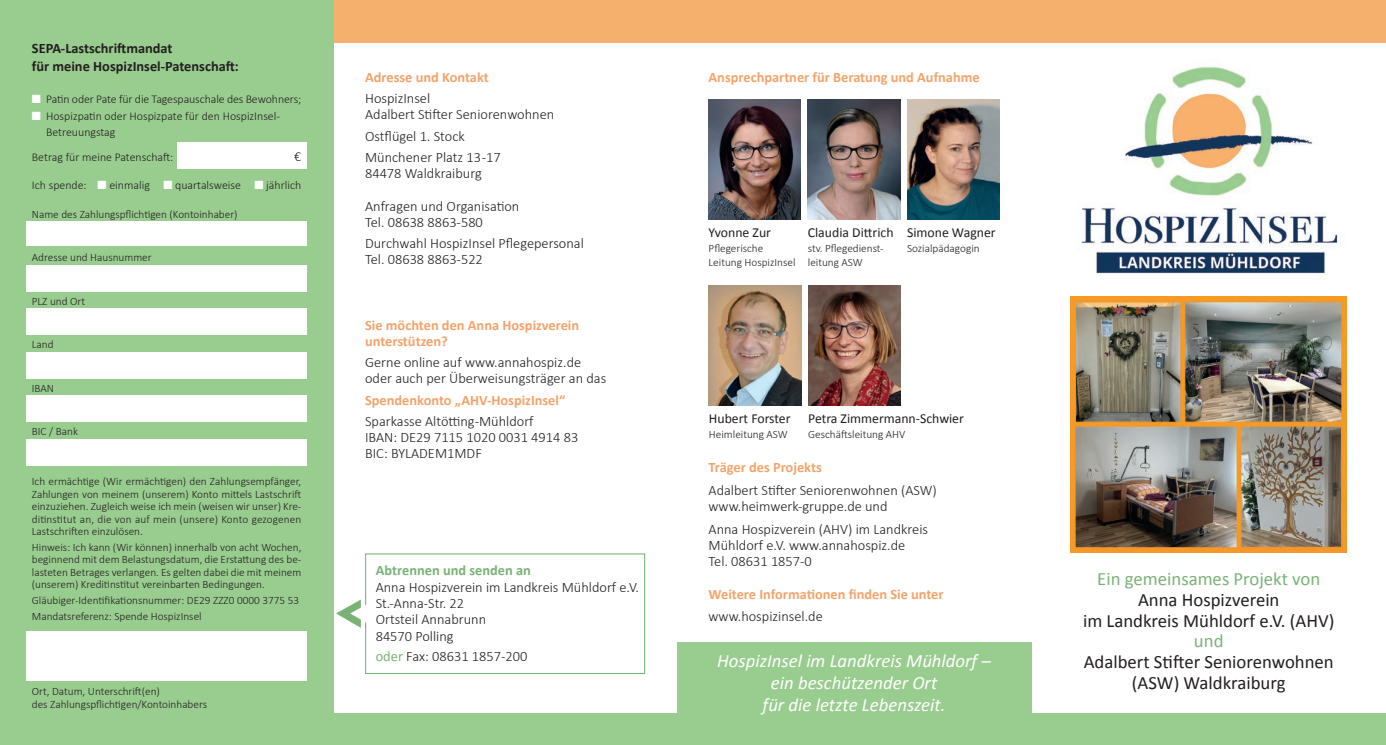
<style>
.page{position:relative;width:1386px;height:745px;background:#fff}
.page>*{position:absolute;margin:0;border:0;box-sizing:border-box;transform-origin:0 0}
.t1{font:18.75px/20.6px "Calibri";color:#231f20;text-align:center}
.t2{font:italic 18.75px/21.9px "Calibri";color:#fff;text-align:center}
.t3{font:18.75px "Calibri";color:#79b276}
.t4{font:300 14.38px/16.2px "Calibri";color:#231f20}
.t5{font:700 14.38px/16.2px "Calibri";color:#f4a369}
.t6{font:700 14.38px/17.5px "Calibri";color:#231f20}
.t7{font:700 14.38px "Calibri";color:#79b276}
.t8{font:13.75px "Calibri";color:#231f20}
.t9{font:300 13.75px "Calibri";color:#231f20}
.t10{font:300 11.88px/16.2px "Calibri";color:#231f20}
.t11{font:300 11.25px/12.5px "Calibri";color:#231f20}
.s1{color:#fff}
.s2{font-weight:400;color:#79b276}
</style>
<div class="page">
<div style="left:333px;top:712px;width:1052px;height:32px;background:#99cc8f"></div>
<div style="left:333px;top:0;width:1052px;height:43px;background:#f6b06d"></div>
<img style="left:1081px;top:66px;width:266px;height:242px">
<div style="left:677px;top:641px;width:354px;height:103px;background:#99cc8f"></div>
<img style="left:1070px;top:296px;width:276px;height:256px">
<img style="left:708px;top:99px;width:92px;height:121px">
<img style="left:907px;top:99px;width:92px;height:121px">
<img style="left:808px;top:99px;width:92px;height:121px">
<img style="left:709px;top:285px;width:92px;height:120px">
<img style="left:808px;top:285px;width:92px;height:120px">
<div style="left:365px;top:553px;width:280px;height:120px;border:1px solid #79b276"></div>
<div style="left:0;top:0;width:333px;height:744px;background:#99cc8f"></div>
<div style="left:27px;top:221px;width:279px;height:25px;background:#fff"></div>
<div style="left:27px;top:265px;width:279px;height:26px;background:#fff"></div>
<div style="left:27px;top:308px;width:279px;height:27px;background:#fff"></div>
<div style="left:27px;top:352px;width:279px;height:26px;background:#fff"></div>
<div style="left:27px;top:395px;width:279px;height:27px;background:#fff"></div>
<div style="left:27px;top:439px;width:279px;height:26px;background:#fff"></div>
<div style="left:177px;top:142px;width:129px;height:27px;background:#fff"></div>
<div style="left:27px;top:631px;width:279px;height:49px;background:#fff"></div>
<svg style="left:336px;top:599px;width:31px;height:28px"></svg>
<p class="t6" style="left:32px;top:39px;width:208px">SEPA‐Lastschriftmandat<br>für meine HospizInsel‐Patenschaft:</p>
<p class="t10" style="left:32px;top:91px;width:271px"><span class="s1">■</span> Patin oder Pate für die Tagespauschale des Bewohners;</p>
<p class="t10" style="left:46px;top:107px;width:235px;text-indent:-14px"><span class="s1">■</span> Hospizpatin oder Hospizpate für den HospizInsel‐<br>Betreuungstag</p>
<p class="t10" style="left:32px;top:149px;width:143px">Betrag für meine Patenschaft:</p>
<p class="t9" style="left:294px;top:148px;width:8px">€</p>
<p class="t10" style="left:32px;top:177px;width:271px">Ich spende: <span class="s1">■</span> einmalig <span class="s1">■</span> quartalsweise <span class="s1">■</span> jährlich</p>
<p class="t11" style="left:32px;top:207px;width:207px">Name des Zahlungspflichtigen (Kontoinhaber)</p>
<p class="t11" style="left:32px;top:251px;width:121px">Adresse und Hausnummer</p>
<p class="t11" style="left:32px;top:294px;width:55px">PLZ und Ort</p>
<p class="t11" style="left:32px;top:338px;width:23px">Land</p>
<p class="t11" style="left:32px;top:381px;width:24px">IBAN</p>
<p class="t11" style="left:32px;top:425px;width:48px">BIC / Bank</p>
<p class="t11" style="left:32px;top:475px;width:271px;text-align:justify">Ich ermächtige (Wir ermächtigen) den Zahlungsempfänger, Zahlungen von meinem (unserem) Konto mittels Lastschrift einzuziehen. Zugleich weise ich mein (weisen wir unser) Kre‐ ditinstitut an, die von auf mein (unsere) Konto gezogenen Lastschriften einzulösen.</p>
<p class="t11" style="left:32px;top:540px;width:271px;text-align:justify">Hinweis: Ich kann (Wir können) innerhalb von acht Wochen, beginnend mit dem Belastungsdatum, die Erstattung des be‐ lasteten Betrages verlangen. Es gelten dabei die mit meinem (unserem) Kreditinstitut vereinbarten Bedingungen.</p>
<p class="t11" style="left:32px;top:592px;width:269px;line-height:15.6px">Gläubiger‐Identifikationsnummer: DE29 ZZZ0 0000 3775 53<br>Mandatsreferenz: Spende HospizInsel</p>
<p class="t11" style="left:32px;top:684px;width:177px;line-height:13.1px">Ort, Datum, Unterschrift(en)<br>des Zahlungspflichtigen/Kontoinhabers</p>
<p class="t5" style="left:365px;top:68px;width:125px">Adresse und Kontakt</p>
<p class="t4" style="left:365px;top:90px;width:191px">HospizInsel<br>Adalbert Stifter Seniorenwohnen</p>
<p class="t4" style="left:365px;top:125px;width:137px;line-height:21.2px">Ostflügel 1. Stock<br>Münchener Platz 13‐17</p>
<p class="t4" style="left:365px;top:165px;width:118px">84478 Waldkraiburg</p>
<p class="t4" style="left:365px;top:197px;width:156px">Anfragen und Organisation<br>Tel. 08638 8863‐580</p>
<p class="t4" style="left:365px;top:235px;width:220px">Durchwahl HospizInsel Pflegepersonal<br>Tel. 08638 8863‐522</p>
<p class="t5" style="left:365px;top:316px;width:215px">Sie möchten den Anna Hospizverein unterstützen?</p>
<p class="t4" style="left:365px;top:354px;width:243px">Gerne online auf www.annahospiz.de oder auch per Überweisungsträger an das</p>
<p class="t5" style="left:365px;top:391px;width:202px">Spendenkonto „AHV‐HospizInsel“</p>
<p class="t4" style="left:365px;top:412px;width:215px">Sparkasse Altötting‐Mühldorf<br>IBAN: DE29 7115 1020 0031 4914 83<br>BIC: BYLADEM1MDF</p>
<p class="t7" style="left:376px;top:560px;width:157px">Abtrennen und senden an</p>
<p class="t4" style="left:376px;top:578px;width:265px">Anna Hospizverein im Landkreis Mühldorf e.V.<br>St.‐Anna‐Str. 22<br>Ortsteil Annabrunn<br>84570 Polling</p>
<p class="t4" style="left:376px;top:647px;width:153px"><span class="s2">oder</span> Fax: 08631 1857‐200</p>
<p class="t5" style="left:708px;top:68px;width:272px">Ansprechpartner für Beratung und Aufnahme</p>
<p class="t8" style="left:708px;top:224px;width:64px">Yvonne Zur</p>
<p class="t11" style="left:708px;top:241px;width:88px;line-height:13.8px">Pflegerische<br>Leitung HospizInsel</p>
<p class="t8" style="left:808px;top:224px;width:87px">Claudia Dittrich</p>
<p class="t11" style="left:808px;top:241px;width:77px;line-height:13.8px">stv. Pflegedienst‐ leitung ASW</p>
<p class="t8" style="left:907px;top:224px;width:90px">Simone Wagner</p>
<p class="t11" style="left:907px;top:242px;width:74px">Sozialpädagogin</p>
<p class="t8" style="left:709px;top:409px;width:83px">Hubert Forster</p>
<p class="t11" style="left:709px;top:428px;width:80px">Heimleitung ASW</p>
<p class="t8" style="left:808px;top:409px;width:157px">Petra Zimmermann‐Schwier</p>
<p class="t11" style="left:808px;top:428px;width:99px">Geschäftsleitung AHV</p>
<p class="t5" style="left:708px;top:459px;width:115px">Träger des Projekts</p>
<p class="t4" style="left:708px;top:481px;width:230px">Adalbert Stifter Seniorenwohnen (ASW) www.heimwerk‐gruppe.de und</p>
<p class="t4" style="left:708px;top:520px;width:221px">Anna Hospizverein (AHV) im Landkreis<br>Mühldorf e.V. www.annahospiz.de<br>Tel. 08631 1857‐0</p>
<p class="t5" style="left:708px;top:585px;width:236px">Weitere Informationen finden Sie unter</p>
<p class="t4" style="left:708px;top:608px;width:116px">www.hospizinsel.de</p>
<h1 class="t2" style="left:717px;top:648px;width:275px">HospizInsel im Landkreis Mühldorf – ein beschützender Ort<br>für die letzte Lebenszeit.</h1>
<h1 class="t3" style="left:1097px;top:566px;width:224px">Ein gemeinsames Projekt von</h1>
<h1 class="t1" style="left:1083px;top:589px;width:253px">Anna Hospizverein<br>im Landkreis Mühldorf e.V. (AHV)</h1>
<h1 class="t3" style="left:1193px;top:628px;width:31px">und</h1>
<h1 class="t1" style="left:1083px;top:651px;width:252px">Adalbert Stifter Seniorenwohnen (ASW) Waldkraiburg</h1>
</div>
